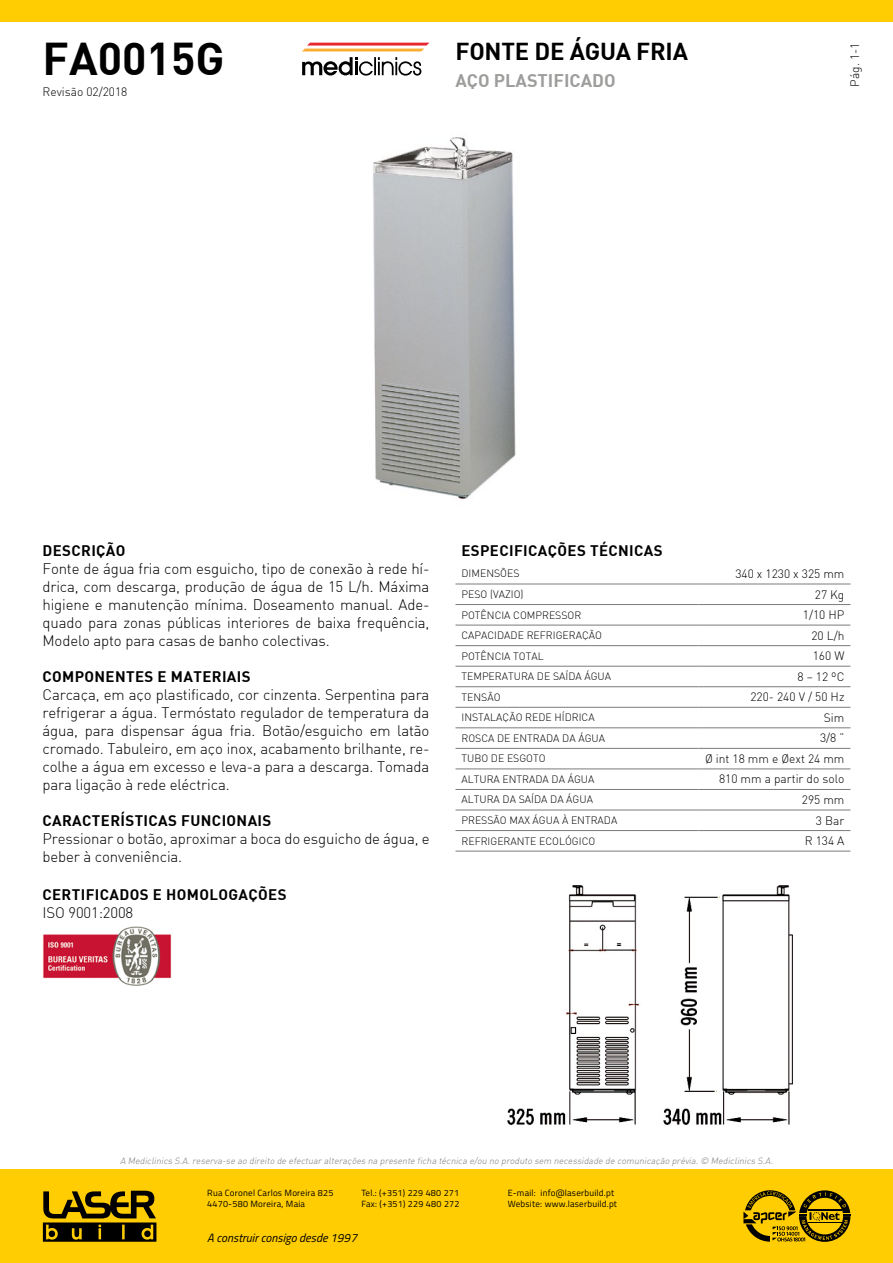
<style>
.page{position:relative;width:893px;height:1263px;background:#fff}
.page>*{position:absolute;margin:0;border:0;box-sizing:border-box;transform-origin:0 0}
.t1{font:700 45px "DI Nbek";color:#000}
.t2{font:700 24px "DI Nbek";letter-spacing:-.01em;color:#000}
.t3{font:700 18px "DI Nbek";color:#9d9d9c}
.t4{font:300 15px/18px "DI Nbek";letter-spacing:-.01em;color:#000;text-align:justify}
.t5{font:700 15px "DI Nbek";letter-spacing:.025em;color:#000}
.t6{font:300 12px "DI Nbek";color:#000}
.t7{font:italic 12px "Titillium";color:#000}
.t8{font:300 10.5px "DI Nbek";color:#000}
.t9{font:italic 300 9px "DI Nbek";color:#7c7b7b}
.t10{font:9px/10.8px "Titillium";letter-spacing:.025em;color:#000}
</style>
<div class="page">
<div style="left:0;top:0;width:893px;height:21px;background:#ffcd02"></div>
<div style="left:1px;top:1169px;width:892px;height:94px;background:#ffcd02"></div>
<svg style="left:43px;top:1191px;width:113px;height:51px"></svg>
<svg style="left:743px;top:1190px;width:107px;height:52px"></svg>
<svg style="left:302px;top:43px;width:127px;height:8px"></svg>
<svg style="left:302px;top:57px;width:119px;height:19px"></svg>
<img style="left:43px;top:926px;width:129px;height:60px">
<img style="left:373px;top:137px;width:143px;height:362px">
<img style="left:507px;top:885px;width:286px;height:240px">
<hr style="left:455px;top:584px;width:243px;height:1px;background:#7c7b7b">
<hr style="left:698px;top:584px;width:152px;height:1px;background:#7c7b7b">
<hr style="left:455px;top:604px;width:243px;height:1px;background:#7c7b7b">
<hr style="left:698px;top:604px;width:152px;height:1px;background:#7c7b7b">
<hr style="left:455px;top:625px;width:243px;height:1px;background:#7c7b7b">
<hr style="left:698px;top:625px;width:152px;height:1px;background:#7c7b7b">
<hr style="left:455px;top:645px;width:243px;height:1px;background:#7c7b7b">
<hr style="left:698px;top:645px;width:152px;height:1px;background:#7c7b7b">
<hr style="left:455px;top:666px;width:243px;height:1px;background:#7c7b7b">
<hr style="left:698px;top:666px;width:152px;height:1px;background:#7c7b7b">
<hr style="left:455px;top:686px;width:243px;height:1px;background:#7c7b7b">
<hr style="left:698px;top:686px;width:152px;height:1px;background:#7c7b7b">
<hr style="left:455px;top:707px;width:243px;height:1px;background:#7c7b7b">
<hr style="left:698px;top:707px;width:152px;height:1px;background:#7c7b7b">
<hr style="left:455px;top:727px;width:243px;height:1px;background:#7c7b7b">
<hr style="left:698px;top:727px;width:152px;height:1px;background:#7c7b7b">
<hr style="left:455px;top:748px;width:243px;height:1px;background:#7c7b7b">
<hr style="left:698px;top:748px;width:152px;height:1px;background:#7c7b7b">
<hr style="left:455px;top:769px;width:243px;height:1px;background:#7c7b7b">
<hr style="left:698px;top:769px;width:152px;height:1px;background:#7c7b7b">
<hr style="left:455px;top:789px;width:243px;height:1px;background:#7c7b7b">
<hr style="left:698px;top:789px;width:152px;height:1px;background:#7c7b7b">
<hr style="left:455px;top:810px;width:243px;height:1px;background:#7c7b7b">
<hr style="left:698px;top:810px;width:152px;height:1px;background:#7c7b7b">
<hr style="left:455px;top:830px;width:243px;height:1px;background:#7c7b7b">
<hr style="left:698px;top:830px;width:152px;height:1px;background:#7c7b7b">
<hr style="left:455px;top:851px;width:243px;height:1px;background:#7c7b7b">
<hr style="left:698px;top:851px;width:152px;height:1px;background:#7c7b7b">
<h2 class="t2" style="left:455px;top:35px;width:234px">FONTE DE ÁGUA FRIA</h2>
<h1 class="t1" style="left:43px;top:29px;width:184px">FA0015G</h1>
<p class="t6" style="left:847px;top:87px;width:46px;rotate:-90deg">Pág. 1-1</p>
<p class="t6" style="left:43px;top:84px;width:86px">Revisão 02/2018</p>
<p class="t3" style="left:455px;top:69px;width:162px">AÇO PLASTIFICADO</p>
<p class="t5" style="left:43px;top:541px;width:85px">DESCRIÇÃO</p>
<p class="t4" style="left:43px;top:559px;width:388px">Fonte de água fria com esguicho, tipo de conexão à rede hí&shy;drica, com descarga, produção de água de 15 L/h. Máxima higiene e manutenção mínima. Doseamento manual. Ade&shy;quado para zonas públicas interiores de baixa frequência, Modelo apto para casas de banho colectivas.</p>
<p class="t5" style="left:43px;top:667px;width:210px">COMPONENTES E MATERIAIS</p>
<p class="t4" style="left:43px;top:685px;width:388px">Carcaça, em aço plastificado, cor cinzenta. Serpentina para refrigerar a água. Termóstato regulador de temperatura da água, para dispensar água fria. Botão/esguicho em latão cromado. Tabuleiro, em aço inox, acabamento brilhante, re&shy;colhe a água em excesso e leva-a para a descarga. Tomada para ligação à rede eléctrica.</p>
<p class="t5" style="left:43px;top:811px;width:230px">CARACTERÍSTICAS FUNCIONAIS</p>
<p class="t4" style="left:43px;top:829px;width:388px">Pressionar o botão, aproximar a boca do esguicho de água, e beber à conveniência.</p>
<p class="t5" style="left:43px;top:884px;width:246px">CERTIFICADOS E HOMOLOGAÇÕES</p>
<p class="t4" style="left:43px;top:903px;width:92px">ISO 9001:2008</p>
<p class="t5" style="left:461px;top:541px;width:203px">ESPECIFICAÇÕES TÉCNICAS</p>
<p class="t8" style="left:461px;top:567px;width:60px">DIMENSÕES</p>
<p class="t6" style="left:735px;top:566px;width:111px">340 x 1230 x 325 mm</p>
<p class="t8" style="left:461px;top:588px;width:64px">PESO (VAZIO)</p>
<p class="t6" style="left:815px;top:587px;width:31px">27 Kg</p>
<p class="t8" style="left:461px;top:608px;width:121px">POTÊNCIA COMPRESSOR</p>
<p class="t6" style="left:803px;top:607px;width:43px">1/10 HP</p>
<p class="t8" style="left:461px;top:629px;width:142px">CAPACIDADE REFRIGERAÇÃO</p>
<p class="t6" style="left:811px;top:628px;width:35px">20 L/h</p>
<p class="t8" style="left:461px;top:649px;width:84px">POTÊNCIA TOTAL</p>
<p class="t6" style="left:813px;top:648px;width:33px">160 W</p>
<p class="t8" style="left:461px;top:670px;width:151px">TEMPERATURA DE SAÍDA ÁGUA</p>
<p class="t6" style="left:797px;top:669px;width:49px">8 – 12 ºC</p>
<p class="t8" style="left:461px;top:690px;width:41px">TENSÃO</p>
<p class="t6" style="left:750px;top:689px;width:96px">220- 240 V / 50 Hz</p>
<p class="t8" style="left:461px;top:711px;width:135px">INSTALAÇÃO REDE HÍDRICA</p>
<p class="t6" style="left:824px;top:710px;width:22px">Sim</p>
<p class="t8" style="left:461px;top:732px;width:145px">ROSCA DE ENTRADA DA ÁGUA</p>
<p class="t6" style="left:820px;top:731px;width:26px">3/8 ”</p>
<p class="t8" style="left:461px;top:752px;width:86px">TUBO DE ESGOTO</p>
<p class="t6" style="left:705px;top:751px;width:141px">Ø int 18 mm e Øext 24 mm</p>
<p class="t8" style="left:461px;top:773px;width:134px">ALTURA ENTRADA DA ÁGUA</p>
<p class="t6" style="left:719px;top:772px;width:127px">810 mm a partir do solo</p>
<p class="t8" style="left:461px;top:793px;width:133px">ALTURA DA SAÍDA DA ÁGUA</p>
<p class="t6" style="left:802px;top:792px;width:44px">295 mm</p>
<p class="t8" style="left:461px;top:814px;width:157px">PRESSÃO MAX ÁGUA À ENTRADA</p>
<p class="t6" style="left:816px;top:813px;width:30px">3 Bar</p>
<p class="t8" style="left:461px;top:834px;width:135px">REFRIGERANTE ECOLÓGICO</p>
<p class="t6" style="left:805px;top:833px;width:41px">R 134 A</p>
<p class="t9" style="left:120px;top:1155px;width:656px">A Mediclinics S.A.reserva-se ao direito de efectuar alterações na presente ficha técnica e/ou no produto sem necessidade de comunicação prévia.© Mediclinics S.A.</p>
<p class="t10" style="left:207px;top:1187px;width:128px">Rua Coronel Carlos Moreira 825<br>4470-580 Moreira, Maia</p>
<p class="t10" style="left:361px;top:1187px;width:100px">Tel.: (+351) 229 480 271<br>Fax: (+351) 229 480 272</p>
<p class="t10" style="left:508px;top:1187px;width:111px">E-mail: info@laserbuild.pt<br>Website: www.laserbuild.pt</p>
<p class="t7" style="left:207px;top:1229px;width:151px">A construir consigo desde 1997</p>
</div>
